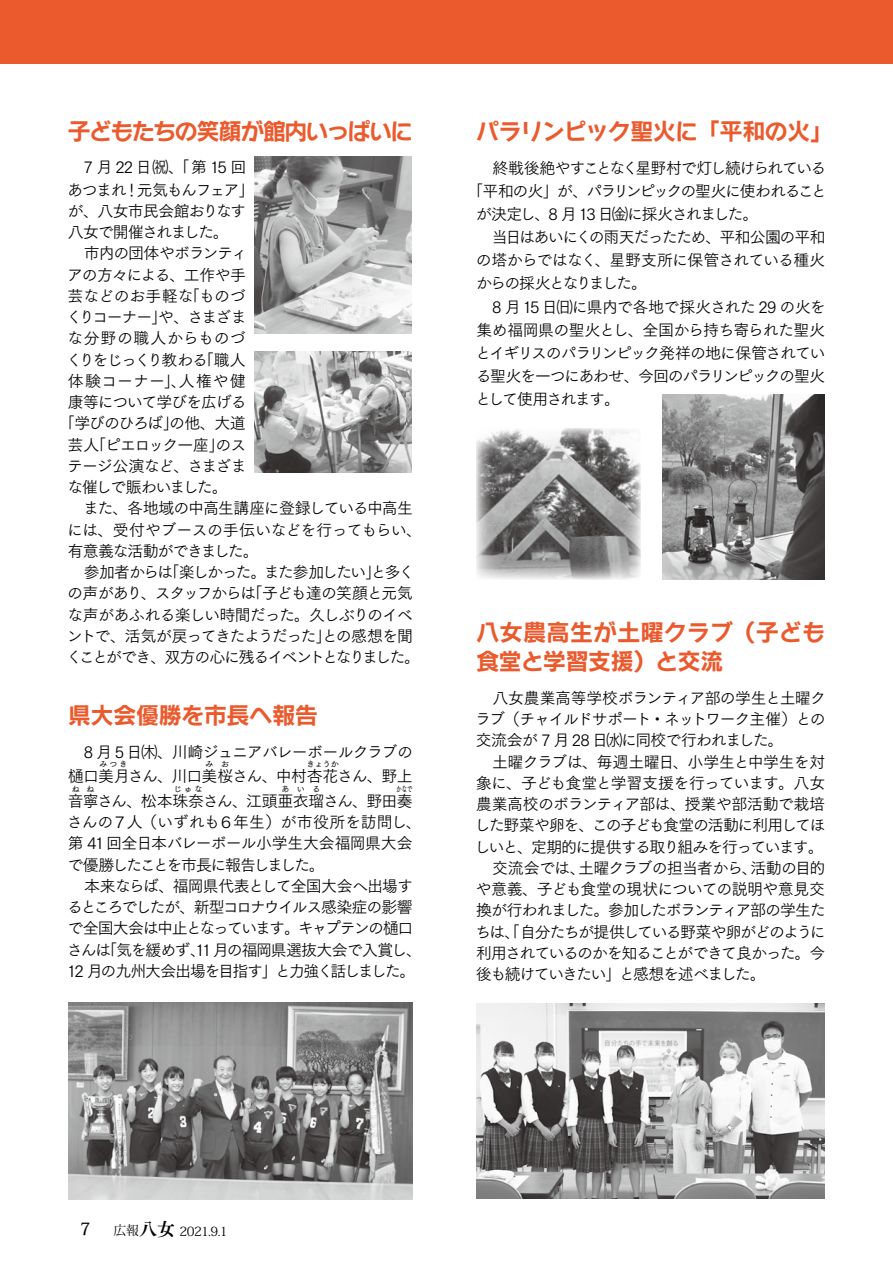
<style>
.page{position:relative;width:893px;height:1263px;background:#fff}
.page>*{position:absolute;margin:0;border:0;box-sizing:border-box;transform-origin:0 0}
.t1{font:23.4px/28.7px "Rodin Wanpaku Pro B";letter-spacing:-.035em;color:#eb5a2d}
.t2{font:23.4px "Rodin Wanpaku Pro B";letter-spacing:-.085em;color:#eb5a2d}
.t3{font:500 16.95px "Koz Min Pro";color:#000}
.t4{font:15.9px/21.3px "Tsuku Go Pro R";letter-spacing:-.07em;color:#000}
.t5{font:15.9px "Tsuku Go Pro R";letter-spacing:-.09em;color:#000}
.t6{font:15.9px "Tsuku Go Pro R";letter-spacing:-.105em;color:#000}
.t7{font:15.9px "Tsuku Go Pro R";letter-spacing:-.05em;color:#000}
.t8{font:15.9px "Tsuku Go Pro R";letter-spacing:-.04em;color:#000}
.t9{font:15.9px "Tsuku Go Pro R";letter-spacing:-.095em;color:#000}
.t10{font:15.9px "Tsuku Go Pro R";letter-spacing:-.12em;color:#000}
.t11{font:15.9px "Tsuku Go Pro R";letter-spacing:-.11em;color:#000}
.t12{font:15.9px "Tsuku Go Pro R";letter-spacing:-.035em;color:#000}
.t13{font:15.9px "Tsuku Go Pro R";letter-spacing:-.015em;color:#000}
.t14{font:15.9px "Tsuku Go Pro R";letter-spacing:.045em;color:#000}
.t15{font:15.9px "Tsuku Go Pro R";letter-spacing:-.115em;color:#000}
.t16{font:15.9px "Tsuku Go Pro R";letter-spacing:.035em;color:#000}
.t17{font:12.75px "Koz Min Pro";letter-spacing:-.035em;color:#000}
.t18{font:7.95px "Tsuku Go Pro R";letter-spacing:.25em;color:#000}
.t19{font:7.95px "Tsuku Go Pro R";letter-spacing:.25em;color:#000;scale:.66 1}
.s1{font-family:"Tsuku Min Pro B";font-size:18px}
</style>
<div class="page">
<div style="left:0;top:0;width:893px;height:64px;background:#eb5a2d"></div>
<img style="left:255px;top:156px;width:157px;height:177px">
<img style="left:255px;top:352px;width:156px;height:120px">
<img style="left:476px;top:1004px;width:349px;height:194px">
<img style="left:476px;top:428px;width:165px;height:151px">
<img style="left:662px;top:395px;width:163px;height:184px">
<img style="left:68px;top:1003px;width:344px;height:196px">
<h1 class="t2" style="left:67px;top:115px;width:347px">子どもたちの笑顔が館内いっぱいに</h1>
<p class="t4" style="left:83px;top:155px;width:164px">7 月22日㈷、「第15 回</p>
<p class="t5" style="left:67px;top:176px;width:189px">あつまれ！元気もんフェア」</p>
<p class="t4" style="left:67px;top:198px;width:180px">が、八女市民会館おりなす</p>
<p class="t5" style="left:68px;top:219px;width:163px">八女で開催されました。</p>
<p class="t4" style="left:68px;top:241px;width:181px">　市内の団体やボランティ</p>
<p class="t4" style="left:67px;top:262px;width:180px">アの方々による、工作や手</p>
<p class="t13" style="left:68px;top:283px;width:180px">芸などのお手軽な「ものづ</p>
<p class="t6" style="left:66px;top:304px;width:182px">くりコーナー」や、さまざま</p>
<p class="t16" style="left:67px;top:325px;width:180px">な分野の職人からものづ</p>
<p class="t11" style="left:66px;top:346px;width:181px">くりをじっくり教わる「職人</p>
<p class="t14" style="left:68px;top:368px;width:179px">体験コーナー」、人権や健</p>
<p class="t4" style="left:68px;top:390px;width:180px">康等について学びを広げる</p>
<p class="t4" style="left:59px;top:411px;width:188px">「学びのひろば」の他、大道</p>
<p class="t4" style="left:68px;top:432px;width:180px">芸人「ピエロック一座」のス</p>
<p class="t4" style="left:67px;top:454px;width:181px">テージ公演など、さまざま</p>
<p class="t6" style="left:67px;top:474px;width:162px">な催しで賑わいました。</p>
<p class="t4" style="left:68px;top:496px;width:346px">　また、各地域の中高生講座に登録している中高生</p>
<p class="t12" style="left:67px;top:516px;width:356px">には、受付やブースの手伝いなどを行ってもらい、</p>
<p class="t4" style="left:68px;top:539px;width:192px">有意義な活動ができました。</p>
<p class="t6" style="left:68px;top:559px;width:348px">　参加者からは「楽しかった。また参加したい」と多く</p>
<p class="t4" style="left:67px;top:581px;width:347px">の声があり、スタッフからは「子ども達の笑顔と元気</p>
<p class="t4" style="left:67px;top:602px;width:347px">な声があふれる楽しい時間だった。久しぶりのイベ</p>
<p class="t5" style="left:67px;top:623px;width:348px">ントで、活気が戻ってきたようだった」との感想を聞</p>
<p class="t10" style="left:66px;top:644px;width:355px">くことができ、双方の心に残るイベントとなりました。</p>
<h1 class="t1" style="left:68px;top:700px;width:252px">県大会優勝を市長へ報告</h1>
<p class="t4" style="left:68px;top:738px;width:347px;line-height:24.5px">　8 月 5 日㈭、川崎ジュニアバレーボールクラブの樋口美月さん、川口美桜さん、中村杏花さん、野上</p>
<p class="t18" style="left:100px;top:758px;width:29px">みつき</p>
<p class="t18" style="left:206px;top:758px;width:25px">み お</p>
<p class="t18" style="left:307px;top:758px;width:33px">きょうか</p>
<p class="t7" style="left:68px;top:788px;width:346px">音寧さん、松本珠奈さん、江頭亜衣瑠さん、野田奏</p>
<p class="t18" style="left:72px;top:782px;width:24px">ね ね</p>
<p class="t18" style="left:174px;top:782px;width:30px">じゅな</p>
<p class="t18" style="left:282px;top:782px;width:40px">あいる</p>
<p class="t19" style="left:397px;top:782px;width:25px">かなで</p>
<p class="t4" style="left:67px;top:810px;width:356px">さんの７人（いずれも６年生）が市役所を訪問し、第 41回全日本バレーボール小学生大会福岡県大会で優勝したことを市長に報告しました。<br>　本来ならば、福岡県代表として全国大会へ出場するところでしたが、新型コロナウイルス感染症の影響で全国大会は中止となっています。キャプテンの樋口さんは「気を緩めず、11 月の福岡県選抜大会で入賞し、<br>12 月の九州大会出場を目指す」と力強く話しました。</p>
<h1 class="t1" style="left:476px;top:116px;width:359px">パラリンピック聖火に「平和の火」</h1>
<p class="t5" style="left:477px;top:154px;width:351px">　終戦後絶やすことなく星野村で灯し続けられている</p>
<p class="t9" style="left:467px;top:178px;width:361px">「平和の火」が、パラリンピックの聖火に使われること</p>
<p class="t9" style="left:476px;top:201px;width:284px">が決定し、8 月 13 日㈮に採火されました。</p>
<p class="t5" style="left:477px;top:224px;width:350px">　当日はあいにくの雨天だったため、平和公園の平和</p>
<p class="t8" style="left:476px;top:247px;width:351px">の塔からではなく、星野支所に保管されている種火</p>
<p class="t15" style="left:476px;top:270px;width:172px">からの採火となりました。</p>
<p class="t7" style="left:477px;top:293px;width:350px">　8 月15 日㈰に県内で各地で採火された 29 の火を</p>
<p class="t8" style="left:476px;top:317px;width:350px">集め福岡県の聖火とし、全国から持ち寄られた聖火</p>
<p class="t5" style="left:475px;top:340px;width:352px">とイギリスのパラリンピック発祥の地に保管されてい</p>
<p class="t5" style="left:476px;top:363px;width:351px">る聖火を一つにあわせ、今回のパラリンピックの聖火</p>
<p class="t11" style="left:475px;top:386px;width:146px">として使用されます。</p>
<h1 class="t1" style="left:476px;top:617px;width:351px">八女農高生が土曜クラブ（子ども食堂と学習支援）と交流</h1>
<p class="t4" style="left:474px;top:685px;width:353px">　八女農業高等学校ボランティア部の学生と土曜クラブ（チャイルドサポート・ネットワーク主催）との交流会が 7 月 28 日㈬に同校で行われました。<br>　土曜クラブは、毎週土曜日、小学生と中学生を対象に、子ども食堂と学習支援を行っています。八女農業高校のボランティア部は、授業や部活動で栽培した野菜や卵を、この子ども食堂の活動に利用してほしいと、定期的に提供する取り組みを行っています。　交流会では、土曜クラブの担当者から、活動の目的や意義、子ども食堂の現状についての説明や意見交換が行われました。参加したボランティア部の学生たちは、「自分たちが提供している野菜や卵がどのように利用されているのかを知ることができて良かった。今後も続けていきたい」と感想を述べました。</p>
<p class="t3" style="left:80px;top:1217px;width:12px">7</p>
<p class="t17" style="left:113px;top:1223px;width:116px">広報<span class="s1">八女</span> 2021.9.1</p>
</div>
